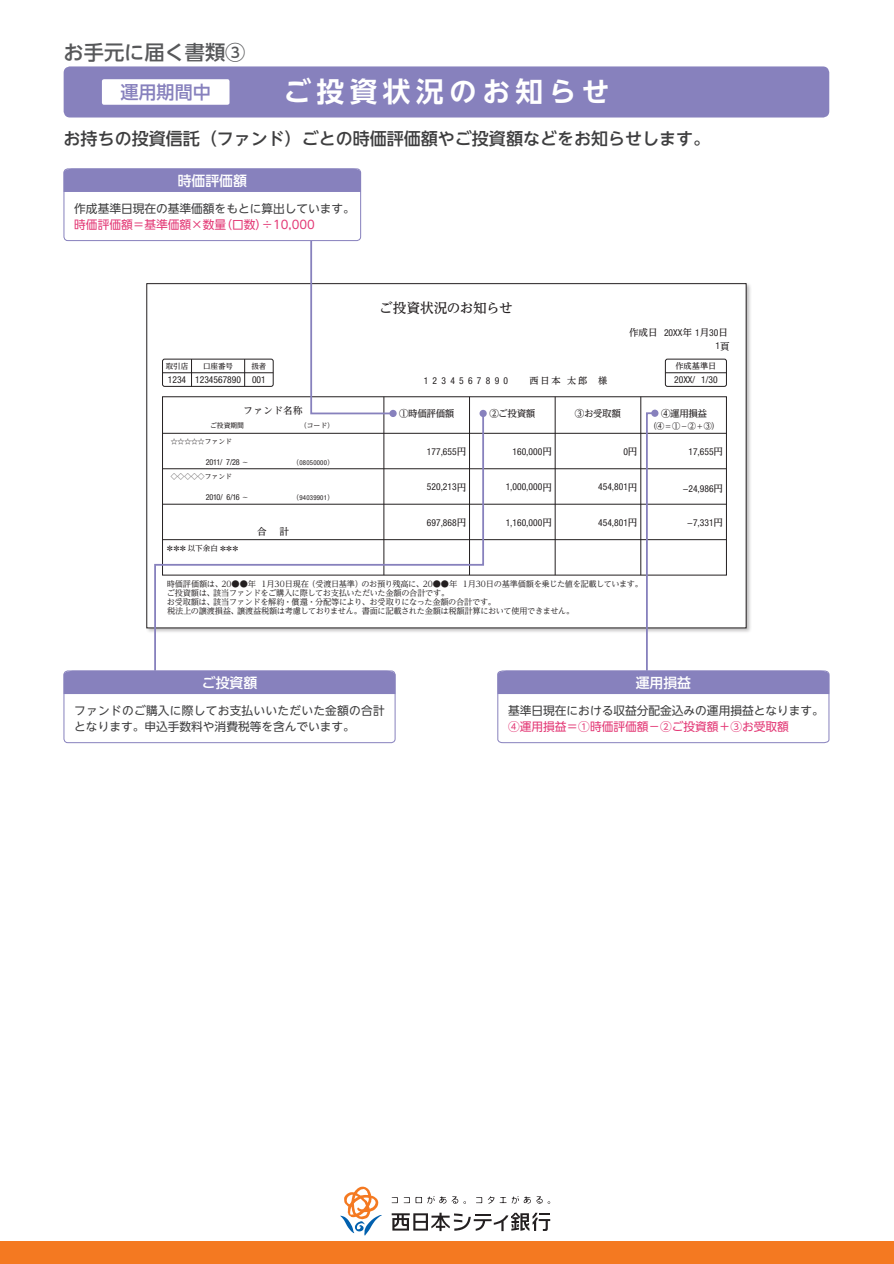
<style>
.page{position:relative;width:894px;height:1264px;background:#fff}
.page>*{position:absolute;margin:0;border:0;box-sizing:border-box;transform-origin:0 0}
.t1{font:700 27.6px "UD Shin Go NT Pro De";letter-spacing:.2em;color:#fff}
.t2{font:500 20.25px "UD Shin Go NT Pro";color:#57585a}
.t3{font:500 18px "UD Shin Go NT Pro";color:#8781bd}
.t4{font:500 16.95px "UD Shin Go NT Pro";color:#3e3e3f}
.t5{font:500 13.8px "UD Shin Go NT Pro";color:#fff}
.t6{font:500 13.65px "UD Reimin Pro";letter-spacing:-.04em;color:#231f20}
.t7{font:11.7px "UD Shin Go NT Pro";color:#3e3e3f}
.t8{font:11.7px/15.9px "UD Shin Go NT Pro";letter-spacing:.02em;color:#3e3e3f}
.t9{font:11.7px "UD Shin Go NT Pro";color:#e33875}
.t10{font:condensed 9.6px/13.2px "Helvetica Neue LT Std";color:#231f20;text-align:right}
.t11{font:500 9.6px "UD Reimin Pro";letter-spacing:-.035em;color:#231f20}
.t12{font:condensed 9.6px "Helvetica Neue LT Std";letter-spacing:.45em;color:#231f20}
.t13{font:500 9.15px "UD Reimin Pro";color:#231f20}
.t14{font:8.25px/9.1px "UD Reimin Pro";letter-spacing:-.035em;color:#231f20}
.t15{font:condensed 8.25px "Helvetica Neue LT Std";letter-spacing:-.03em;color:#231f20}
.t16{font:500 8.25px "UD Reimin Pro";color:#231f20}
.t17{font:500 7.5px "UD Reimin Pro";color:#231f20}
.t18{font:500 6.75px "UD Reimin Pro";color:#231f20}
.t19{font:condensed 6.75px "Helvetica Neue LT Std";letter-spacing:.03em;color:#231f20}
.s1{font-family:"UD Reimin Pro";font-weight:500;font-stretch:normal;font-size:6.75px}
.s2{font-family:"UD Reimin Pro";font-weight:500;font-stretch:normal}
.s3{font-size:6.75px}
.s4{font-size:9.6px}
.s5{font-size:9.15px}
</style>
<div class="page">
<div style="left:665px;top:359px;width:61px;height:27px;border:1px solid #231f20;border-radius:2px"></div>
<hr style="left:665px;top:372px;width:61px;height:1px;background:#231f20">
<div style="left:162px;top:359px;width:111px;height:27px;border:1px solid #231f20;border-radius:2px"></div>
<hr style="left:162px;top:372px;width:111px;height:1px;background:#231f20">
<svg style="left:191px;top:359px;width:1px;height:27px"></svg>
<svg style="left:244px;top:359px;width:1px;height:27px"></svg>
<hr style="left:469px;top:396px;width:1px;height:179px;background:#231f20">
<hr style="left:555px;top:396px;width:1px;height:179px;background:#231f20">
<hr style="left:640px;top:396px;width:1px;height:179px;background:#231f20">
<hr style="left:162px;top:433px;width:564px;height:1px;background:#231f20">
<hr style="left:162px;top:468px;width:564px;height:1px;background:#231f20">
<hr style="left:162px;top:504px;width:564px;height:1px;background:#231f20">
<hr style="left:162px;top:539px;width:564px;height:1px;background:#231f20">
<div style="left:64px;top:671px;width:329px;height:23px;background:#8781bd"></div>
<div style="left:64px;top:670px;width:331px;height:72px;border:1px solid #8781bd;border-radius:4px"></div>
<div style="left:64px;top:169px;width:295px;height:23px;background:#8781bd"></div>
<div style="left:64px;top:168px;width:297px;height:73px;border:1px solid #8781bd;border-radius:4px"></div>
<div style="left:64px;top:66px;width:765px;height:51px;background:#8781bd;border-radius:6px"></div>
<div style="left:102px;top:79px;width:127px;height:26px;background:#fff;border-radius:2px"></div>
<svg style="left:153px;top:411px;width:332px;height:261px"></svg>
<svg style="left:497px;top:411px;width:332px;height:332px"></svg>
<div style="left:651px;top:409px;width:7px;height:8px;background:#8781bd;border-radius:50%"></div>
<div style="left:479px;top:410px;width:8px;height:7px;background:#8781bd;border-radius:50%"></div>
<svg style="left:309px;top:239px;width:85px;height:176px"></svg>
<div style="left:389px;top:410px;width:8px;height:7px;background:#8781bd;border-radius:50%"></div>
<div style="left:0;top:1241px;width:894px;height:22px;background:#f47921"></div>
<svg style="left:391px;top:1196px;width:75px;height:7px"></svg>
<svg style="left:488px;top:1196px;width:62px;height:7px"></svg>
<svg style="left:392px;top:1212px;width:158px;height:18px"></svg>
<svg style="left:340px;top:1186px;width:42px;height:49px"></svg>
<h2 class="t2" style="left:64px;top:36px;width:183px">お手元に届く書類③</h2>
<h3 class="t3" style="left:120px;top:77px;width:92px">運用期間中</h3>
<h1 class="t1" style="left:283px;top:70px;width:328px">ご投資状況のお知らせ</h1>
<h3 class="t4" style="left:64px;top:125px;width:648px">お持ちの投資信託（ファンド）ごとの時価評価額やご投資額などをお知らせします。</h3>
<h3 class="t5" style="left:178px;top:169px;width:71px">時価評価額</h3>
<h3 class="t7" style="left:74px;top:199px;width:282px">作成基準日現在の基準価額をもとに算出しています。</h3>
<h3 class="t9" style="left:74px;top:215px;width:242px">時価評価額＝基準価額×数量（口数）÷10,000</h3>
<p class="t17" style="left:203px;top:360px;width:31px">口座番号</p>
<p class="t10" style="left:195px;top:373px;width:47px">1234567890</p>
<p class="t17" style="left:166px;top:360px;width:24px">取引店</p>
<p class="t10" style="left:168px;top:373px;width:20px">1234</p>
<p class="t17" style="left:251px;top:360px;width:16px">扱者</p>
<p class="t10" style="left:252px;top:373px;width:15px">001</p>
<p class="t11" style="left:244px;top:402px;width:61px">ファンド名称</p>
<p class="t18" style="left:210px;top:420px;width:36px">ご投資期間</p>
<p class="t18" style="left:300px;top:420px;width:36px">（コード）</p>
<p class="t18" style="left:171px;top:436px;width:63px">☆☆☆☆☆ファンド</p>
<p class="t15" style="left:206px;top:457px;width:44px">2011/ 7/28 <span class="s1">～</span></p>
<p class="t19" style="left:293px;top:458px;width:43px"><span class="s2">（</span>08050000<span class="s2">）</span></p>
<p class="t19" style="left:293px;top:493px;width:43px"><span class="s2">（</span>94039901<span class="s2">）</span></p>
<p class="t18" style="left:171px;top:471px;width:63px">◇◇◇◇◇ファンド</p>
<p class="t15" style="left:206px;top:492px;width:44px">2010/ 6/16 <span class="s1">～</span></p>
<p class="t11" style="left:257px;top:523px;width:11px">合</p>
<p class="t11" style="left:279px;top:523px;width:11px">計</p>
<h3 class="t6" style="left:379px;top:297px;width:135px">ご投資状況のお知らせ</h3>
<p class="t12" style="left:424px;top:374px;width:86px">1234567890</p>
<p class="t13" style="left:529px;top:372px;width:79px">西日本 太郎　様</p>
<p class="t10" style="left:629px;top:326px;width:102px"><span class="s2">作成日</span> 20XX<span class="s2">年</span> 1<span class="s2">月</span>30<span class="s2">日<br></span>1<span class="s2">頁</span></p>
<p class="t16" style="left:675px;top:359px;width:42px">作成基準日</p>
<p class="t10" style="left:674px;top:373px;width:45px">20XX/ 1/30</p>
<p class="t11" style="left:399px;top:406px;width:57px">①時価評価額</p>
<p class="t11" style="left:489px;top:406px;width:47px">②ご投資額</p>
<p class="t11" style="left:575px;top:406px;width:48px">③お受取額</p>
<p class="t11" style="left:661px;top:405px;width:48px">④運用損益</p>
<p class="t16" style="left:649px;top:419px;width:72px">（④<span class="s3">＝</span>①<span class="s3">－</span>②<span class="s3">＋</span>③）</p>
<p class="t10" style="left:427px;top:444px;width:41px">177,655<span class="s2">円</span></p>
<p class="t10" style="left:512px;top:444px;width:41px">160,000<span class="s2">円</span></p>
<p class="t10" style="left:506px;top:480px;width:48px">1,000,000<span class="s2">円</span></p>
<p class="t10" style="left:506px;top:515px;width:48px">1,160,000<span class="s2">円</span></p>
<p class="t10" style="left:427px;top:480px;width:41px">520,213<span class="s2">円</span></p>
<p class="t10" style="left:427px;top:515px;width:41px">697,868<span class="s2">円</span></p>
<p class="t10" style="left:623px;top:444px;width:16px">0<span class="s2">円</span></p>
<p class="t10" style="left:598px;top:480px;width:41px">454,801<span class="s2">円</span></p>
<p class="t10" style="left:598px;top:515px;width:41px">454,801<span class="s2">円</span></p>
<p class="t10" style="left:688px;top:444px;width:36px">17,655<span class="s2">円</span></p>
<p class="t10" style="left:682px;top:481px;width:42px">−24,986<span class="s2">円</span></p>
<p class="t10" style="left:687px;top:515px;width:37px">−7,331<span class="s2">円</span></p>
<p class="t17" style="left:165px;top:542px;width:76px"><span class="s4">＊＊＊</span> 以下余白 <span class="s5">＊＊＊</span></p>
<p class="t14" style="left:167px;top:578px;width:478px">時価評価額は、20●●年 1月30日現在（受渡日基準）のお預り残高に、20●●年 1月30日の基準価額を乗じた値を記載しています。ご投資額は、該当ファンドをご購入に際してお支払いただいた金額の合計です。<br>お受取額は、該当ファンドを解約・償還・分配等により、お受取りになった金額の合計です。<br>税法上の譲渡損益、譲渡益税額は考慮しておりません。書面に記載された金額は税額計算において使用できません。</p>
<h3 class="t5" style="left:202px;top:671px;width:57px">ご投資額</h3>
<h3 class="t8" style="left:74px;top:702px;width:312px">ファンドのご購入に際してお支払いいただいた金額の合計となります。申込手数料や消費税等を含んでいます。</h3>
<h3 class="t5" style="left:636px;top:671px;width:57px">運用損益</h3>
<h3 class="t7" style="left:508px;top:701px;width:317px">基準日現在における収益分配金込みの運用損益となります。</h3>
<h3 class="t9" style="left:508px;top:717px;width:282px">④運用損益＝①時価評価額−②ご投資額＋③お受取額</h3>
</div>
